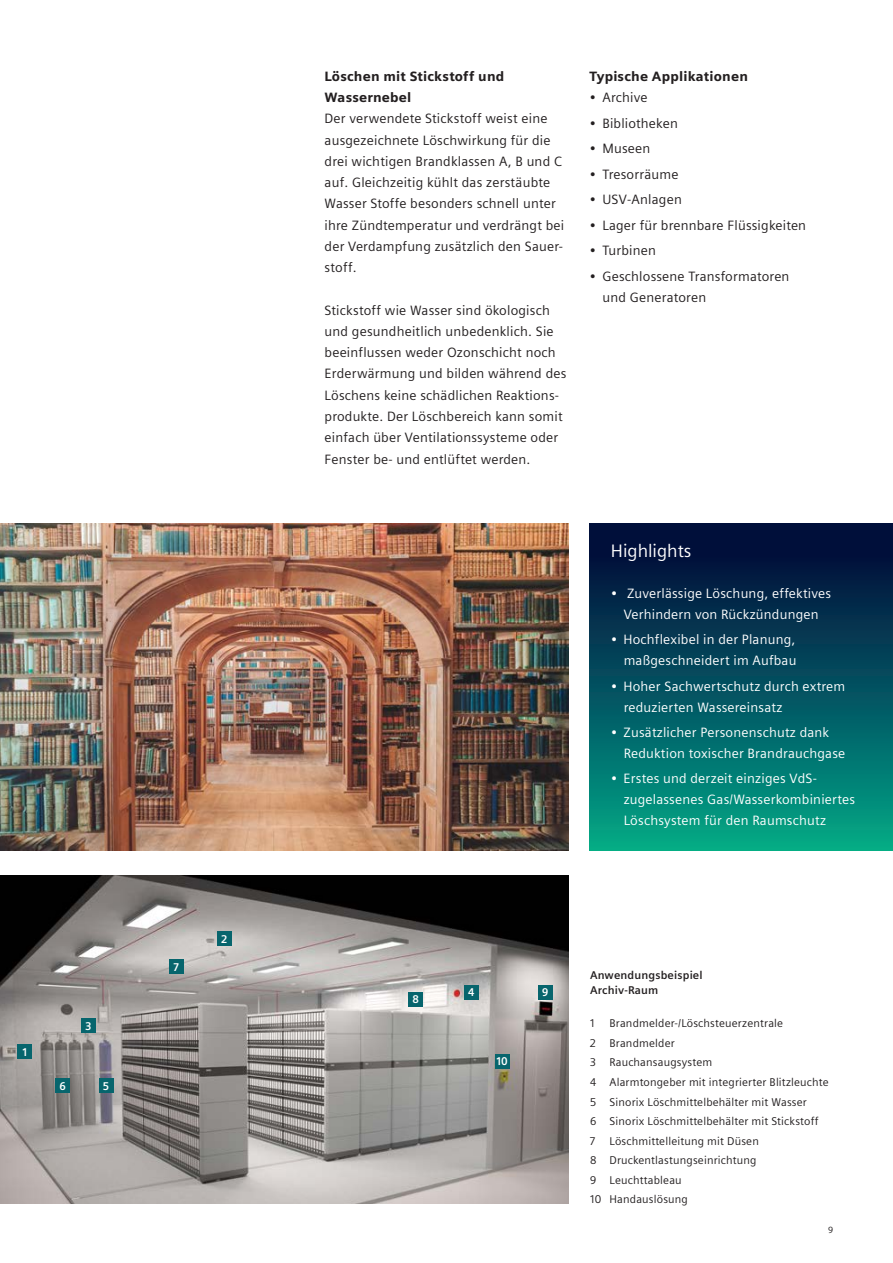
<style>
.page{position:relative;width:893px;height:1263px;background:#fff}
.page>*{position:absolute;margin:0;border:0;box-sizing:border-box;transform-origin:0 0}
.t1{font:18px "Siemens Sans";color:#fff}
.t2{font:13.5px/21.3px "Siemens Sans";letter-spacing:.015em;color:#231f20}
.t3{font:13.5px/21px "Siemens Sans";letter-spacing:.015em;color:#fff}
.t4{font:900 13.5px/21.3px "Siemens Sans";letter-spacing:.015em;color:#231f20}
.t5{font:11.25px/19.5px "Siemens Sans";letter-spacing:.015em;color:#231f20}
.t6{font:700 11.25px/14.2px "Siemens Sans";letter-spacing:.015em;color:#231f20}
.t7{font:700 11.25px "Siemens Sans";color:#fff}
.t8{font:9px "Siemens Sans Global";color:#231f20}
</style>
<div class="page">
<div style="left:590px;top:523px;width:303px;height:327px;background:linear-gradient(to bottom,#020135,#02a588)"></div>
<img style="left:0;top:523px;width:568px;height:327px">
<img style="left:0;top:876px;width:568px;height:327px">
<div style="left:18px;top:1044px;width:14px;height:15px;background:#07656d"></div>
<div style="left:217px;top:931px;width:15px;height:15px;background:#07656d"></div>
<div style="left:81px;top:1018px;width:15px;height:15px;background:#07656d"></div>
<div style="left:464px;top:985px;width:15px;height:15px;background:#07656d"></div>
<div style="left:99px;top:1078px;width:15px;height:15px;background:#07656d"></div>
<div style="left:55px;top:1078px;width:15px;height:15px;background:#07656d"></div>
<div style="left:169px;top:959px;width:15px;height:15px;background:#07656d"></div>
<div style="left:408px;top:992px;width:15px;height:15px;background:#07656d"></div>
<div style="left:538px;top:985px;width:15px;height:15px;background:#07656d"></div>
<div style="left:495px;top:1053px;width:15px;height:15px;background:#07656d"></div>
<p class="t7" style="left:22px;top:1043px;width:7px">1</p>
<p class="t7" style="left:85px;top:1017px;width:8px">3</p>
<p class="t7" style="left:60px;top:1077px;width:8px">6</p>
<p class="t7" style="left:103px;top:1077px;width:8px">5</p>
<p class="t7" style="left:174px;top:958px;width:7px">7</p>
<p class="t7" style="left:221px;top:930px;width:7px">2</p>
<p class="t4" style="left:325px;top:65px;width:181px">Löschen mit Stickstoff und<br>Wassernebel</p>
<p class="t2" style="left:325px;top:107px;width:241px">Der verwendete Stickstoff weist eine ausgezeichnete Löschwirkung für die drei wichtigen Brandklassen A, B und C auf. Gleichzeitig kühlt das zerstäubte Wasser Stoffe besonders schnell unter ihre Zündtemperatur und verdrängt bei der Verdampfung zusätzlich den Sauer&shy;stoff.</p>
<p class="t2" style="left:325px;top:298px;width:243px">Stickstoff wie Wasser sind ökologisch und gesundheitlich unbedenklich. Sie beeinflussen weder Ozonschicht noch Erderwärmung und bilden während des Löschens keine schädlichen Reaktions&shy;produkte. Der Löschbereich kann somit einfach über Ventilationssysteme oder Fenster be- und entlüftet werden.</p>
<p class="t4" style="left:590px;top:65px;width:160px">Typische Applikationen</p>
<p class="t2" style="left:590px;top:86px;width:59px">• Archive</p>
<p class="t2" style="left:590px;top:111px;width:90px">• Bibliotheken</p>
<p class="t2" style="left:590px;top:137px;width:62px">• Museen</p>
<p class="t2" style="left:590px;top:162px;width:90px">• Tresorräume</p>
<p class="t2" style="left:590px;top:188px;width:94px">• USV-Anlagen</p>
<p class="t2" style="left:590px;top:213px;width:218px">• Lager für brennbare Flüssigkeiten</p>
<p class="t2" style="left:590px;top:239px;width:68px">• Turbinen</p>
<p class="t2" style="left:602px;top:264px;width:189px;text-indent:-13px">• Geschlossene Transformatoren und Generatoren</p>
<h1 class="t1" style="left:611px;top:538px;width:82px">Highlights</h1>
<p class="t3" style="left:611px;top:582px;width:222px;text-align:center">• Zuverlässige Löschung, effektives<br>Verhindern von Rückzündungen</p>
<p class="t3" style="left:611px;top:628px;width:187px;text-align:right">• Hochflexibel in der Planung, maßgeschneidert im Aufbau</p>
<p class="t3" style="left:624px;top:674px;width:223px;text-indent:-13px">• Hoher Sachwertschutz durch extrem reduzierten Wassereinsatz</p>
<p class="t3" style="left:624px;top:721px;width:223px;text-indent:-13px">• Zusätzlicher Personenschutz dank<br>Reduktion toxischer Brandrauchgase</p>
<p class="t3" style="left:624px;top:767px;width:233px;text-indent:-13px">• Erstes und derzeit einziges VdS&shy;zugelassenes Gas/Wasserkombiniertes<br>Löschsystem für den Raumschutz</p>
<p class="t7" style="left:412px;top:991px;width:8px">8</p>
<p class="t7" style="left:468px;top:984px;width:8px">4</p>
<p class="t7" style="left:496px;top:1052px;width:13px">10</p>
<p class="t7" style="left:542px;top:984px;width:8px">9</p>
<p class="t6" style="left:590px;top:968px;width:114px">Anwendungsbeispiel<br>Archiv-Raum</p>
<p class="t5" style="left:590px;top:1013px;width:6px">1</p>
<p class="t5" style="left:590px;top:1013px;width:240px;text-indent:19px">Brandmelder-/Löschsteuerzentrale<br>2 Brandmelder<br>3 Rauchansaugsystem<br>4 Alarmtongeber mit integrierter Blitzleuchte<br>5 Sinorix Löschmittelbehälter mit Wasser<br>6 Sinorix Löschmittelbehälter mit Stickstoff<br>7</p>
<p class="t5" style="left:590px;top:1130px;width:170px;text-indent:19px">Löschmittelleitung mit Düsen<br>8 Druckentlastungseinrichtung<br>9 Leuchttableau<br>10 Handauslösung</p>
<p class="t8" style="left:828px;top:1223px;width:7px">9</p>
</div>
